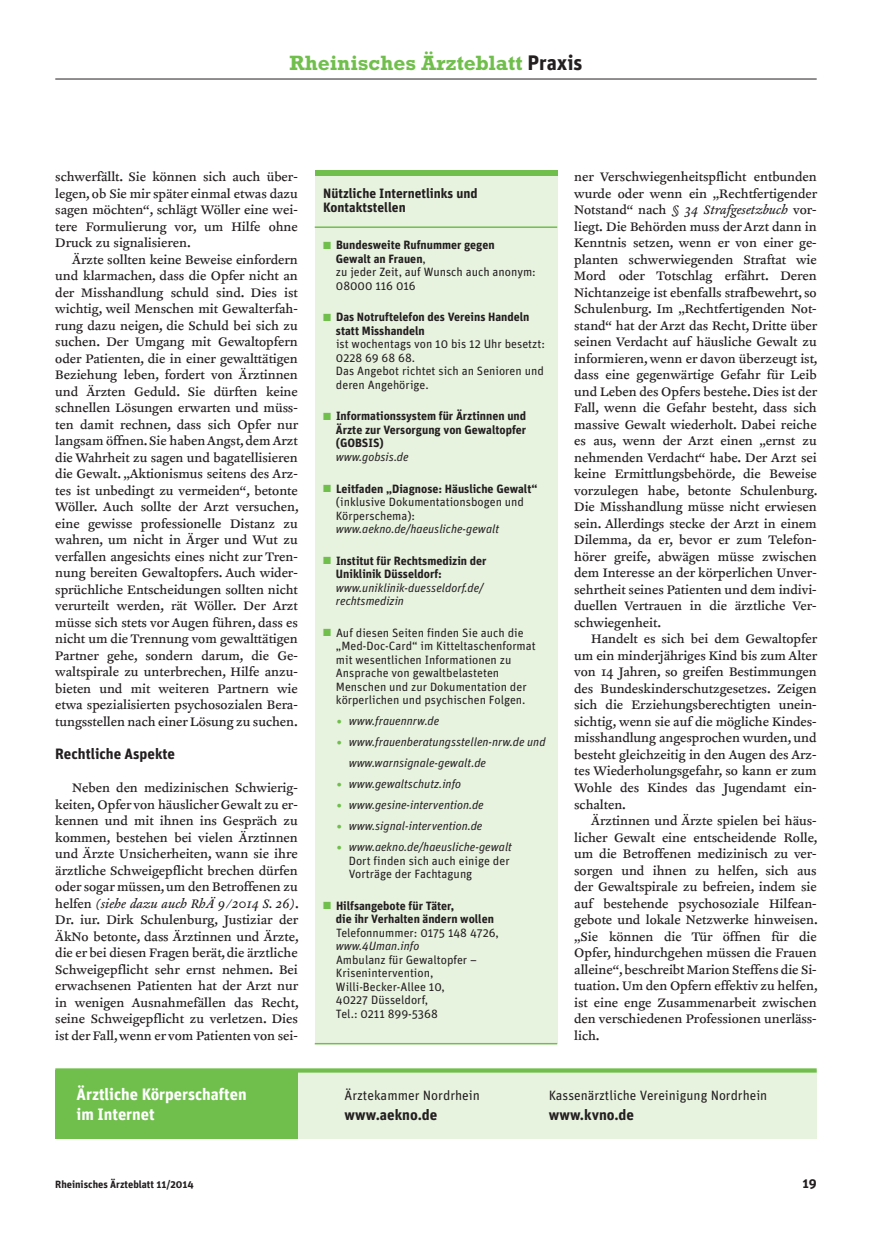
<style>
.page{position:relative;width:872px;height:1234px;background:#fff}
.page>*{position:absolute;margin:0;border:0;box-sizing:border-box;transform-origin:0 0}
.t1{font:700 21px "Rockwell";color:#70bf4c}
.t2{font:700 16.5px "Unit";color:#fff}
.t3{font:700 15px "Unit";color:#231f20}
.t4{font:14.25px/16.5px "Clifford Nine Roman";color:#231f20;text-align:justify}
.t5{font:italic 14.25px "Clifford Nine";color:#231f20}
.t6{font:13.5px "Unit";color:#231f20}
.t7{font:700 13.5px/13.5px "Unit";color:#231f20}
.t8{font:12px/13.5px "Unit";color:#231f20}
.t9{font:italic 12px/13.5px "Unit";color:#231f20}
.t10{font:700 12px/13.5px "Unit";color:#231f20}
.t11{font:700 10.5px "Unit";color:#231f20}
.s1{font-family:"Unit";color:#231f20}
.s2{font-family:"Clifford Nine Roman";font-style:normal}
.s3{font-family:"European Pi Three";color:#70bf4c}
.s4{font-weight:700}
.s5{font-family:"European Pi Three";font-weight:400;color:#70bf4c}
.s6{font-family:"Trebuchet MS";font-weight:700;font-style:normal;color:#70bf4c}
.s7{font-family:"Trebuchet MS";font-weight:700;color:#70bf4c}
.s8{font-style:italic}
</style>
<div class="page">
<hr style="left:55px;top:79px;width:761px;height:1px;background:#231f20">
<div style="left:315px;top:170px;width:242px;height:873px;background:#e7f2df"></div>
<div style="left:315px;top:170px;width:242px;height:5px;background:#70bf4c"></div>
<hr style="left:315px;top:1042px;width:242px;height:2px;background:#70bf4c">
<hr style="left:315px;top:226px;width:242px;height:2px;background:#70bf4c">
<div style="left:55px;top:1070px;width:761px;height:68px;background:#e7f2df"></div>
<svg style="left:55px;top:1068px;width:761px;height:4px;background:#7fc55e"></svg>
<div style="left:55px;top:1070px;width:243px;height:68px;background:#70bf4c"></div>
<h1 class="t1" style="left:289px;top:56px;width:294px">Rheinisches Ärzteblatt <span class="s1">Praxis</span></h1>
<p class="t4" style="left:55px;top:169px;width:244px">schwerfällt. Sie können sich auch über - legen, ob Sie mir später einmal etwas dazu sagen möchten“, schlägt Wöller eine wei&shy;tere Formulierung vor, um Hilfe ohne Druck zu signalisieren.</p>
<p class="t4" style="left:55px;top:252px;width:245px;text-indent:17px">Ärzte sollten keine Beweise einfordern und klarmachen, dass die Opfer nicht an der Misshandlung schuld sind. Dies ist wichtig, weil Menschen mit Gewalterfah&shy;rung dazu neigen, die Schuld bei sich zu suchen. Der Umgang mit Gewaltopfern oder Patienten, die in einer gewalttätigen Beziehung leben, fordert von Ärztinnen und Ärzten Geduld. Sie dürften keine schnellen Lösungen erwarten und müss&shy;ten damit rechnen, dass sich Opfer nur langsam öffnen. Sie haben Angst, dem Arzt die Wahrheit zu sagen und bagatellisieren die Gewalt. „Aktionismus seitens des Arz&shy;tes ist unbedingt zu vermeiden“, betonte Wöller. Auch sollte der Arzt versuchen, eine gewisse professionelle Distanz zu wahren, um nicht in Ärger und Wut zu verfallen angesichts eines nicht zur Tren&shy;nung bereiten Gewaltopfers. Auch wider&shy;sprüchliche Entscheidungen sollten nicht verurteilt werden, rät Wöller. Der Arzt müsse sich stets vor Augen führen, dass es nicht um die Trennung vom gewalttätigen Partner gehe, sondern darum, die Ge&shy;waltspirale zu unterbrechen, Hilfe anzu&shy;bieten und mit weiteren Partnern wie etwa spezialisierten psychosozialen Bera&shy;tungsstellen nach einer Lösung zu suchen.</p>
<p class="t3" style="left:55px;top:747px;width:121px">Rechtliche Aspekte</p>
<p class="t4" style="left:55px;top:780px;width:244px;text-indent:17px">Neben den medizinischen Schwierig&shy;keiten, Opfer von häuslicher Gewalt zu er&shy;kennen und mit ihnen ins Gespräch zu kommen, bestehen bei vielen Ärztinnen und Ärzte Unsicherheiten, wann sie ihre ärztliche Schweigepflicht brechen dürfen oder sogar müssen, um den Betroffenen zu</p>
<p class="t5" style="left:55px;top:897px;width:245px"><span class="s2">helfen</span> (siehe dazu auch RhÄ 9/2014 S. 26)<span class="s2">.</span></p>
<p class="t4" style="left:55px;top:912px;width:245px">Dr. iur. Dirk Schulenburg, Justiziar der ÄkNo betonte, dass Ärztinnen und Ärzte, die er bei diesen Fragen berät, die ärztliche Schweigepflicht sehr ernst nehmen. Bei erwachsenen Patienten hat der Arzt nur in wenigen Ausnahmefällen das Recht, seine Schweigepflicht zu verletzen. Dies ist der Fall, wenn er vom Patienten von sei-</p>
<p class="t7" style="left:323px;top:188px;width:156px">Nützliche Internetlinks und<br>Kontaktstellen</p>
<p class="t8" style="left:336px;top:239px;width:201px;text-indent:-13px"><span class="s3">-</span> <span class="s4">Bundesweite Rufnummer gegen<br>Gewalt an Frauen</span>,<br>zu jeder Zeit, auf Wunsch auch anonym:<br>08000 116 016</p>
<p class="t10" style="left:336px;top:311px;width:195px;text-indent:-13px"><span class="s5">-</span> Das Notruftelefon des Vereins Handeln statt Misshandeln</p>
<p class="t8" style="left:336px;top:338px;width:210px">ist wochentags von 10 bis 12 Uhr besetzt:<br>0228 69 68 68.<br>Das Angebot richtet sich an Senioren und deren Angehörige.</p>
<p class="t10" style="left:336px;top:410px;width:192px;text-align:justify;text-indent:-13px"><span class="s5">-</span> Informationssystem für Ärztinnen und Ärzte zur Versorgung von Gewaltopfer (GOBSIS)</p>
<p class="t9" style="left:336px;top:451px;width:74px">www.gobsis.de</p>
<p class="t8" style="left:336px;top:482px;width:203px;text-indent:-13px"><span class="s3">-</span> <span class="s4">Leitfaden „Diagnose: Häusliche Gewalt“ </span>(inklusive Dokumentationsbogen und<br>Körperschema):</p>
<p class="t9" style="left:336px;top:523px;width:165px">www.aekno.de/haeusliche-gewalt</p>
<p class="t10" style="left:336px;top:554px;width:152px;text-indent:-13px"><span class="s5">-</span> Institut für Rechtsmedizin der<br>Uniklinik Düsseldorf:</p>
<p class="t9" style="left:336px;top:581px;width:149px">www.uniklinik-duesseldorf.de/ rechtsmedizin</p>
<p class="t8" style="left:336px;top:626px;width:201px;text-indent:-13px"><span class="s3">-</span> Auf diesen Seiten finden Sie auch die „Med-Doc-Card“ im Kitteltaschenformat mit wesentlichen Informationen zu Ansprache von gewaltbelasteten Menschen und zur Dokumentation der körperlichen und psychischen Folgen.</p>
<p class="t9" style="left:336px;top:715px;width:105px"><span class="s6">•</span> www.frauennrw.de</p>
<p class="t9" style="left:349px;top:732px;width:198px;line-height:21px;text-indent:-13px"><span class="s6">•</span> www.frauenberatungsstellen-nrw.de und www.warnsignale-gewalt.de</p>
<p class="t9" style="left:336px;top:778px;width:127px"><span class="s6">•</span> www.gewaltschutz.info</p>
<p class="t9" style="left:336px;top:799px;width:149px"><span class="s6">•</span> www.gesine-intervention.de</p>
<p class="t9" style="left:336px;top:820px;width:148px"><span class="s6">•</span> www.signal-intervention.de</p>
<p class="t8" style="left:349px;top:841px;width:165px;text-indent:-13px"><span class="s7">•</span> <span class="s8">www.aekno.de/haeusliche-gewalt<br></span>Dort finden sich auch einige der<br>Vorträge der Fachtagung</p>
<p class="t10" style="left:336px;top:899px;width:159px;text-indent:-13px"><span class="s5">-</span> Hilfsangebote für Täter,<br>die ihr Verhalten ändern wollen</p>
<p class="t8" style="left:336px;top:926px;width:164px">Telefonnummer: 0175 148 4726,</p>
<p class="t9" style="left:336px;top:940px;width:85px">www.4Uman.info</p>
<p class="t8" style="left:336px;top:953px;width:142px">Ambulanz für Gewaltopfer –<br>Krisenintervention,<br>Willi-Becker-Allee 10,<br>40227 Düsseldorf,<br>Tel.: 0211 899-5368</p>
<p class="t4" style="left:574px;top:169px;width:244px">ner Verschwiegenheitspflicht entbunden wurde oder wenn ein „Rechtfertigender</p>
<p class="t5" style="left:574px;top:204px;width:244px"><span class="s2">Notstand“ nach</span> § 34 Strafgesetzbuch <span class="s2">vor-</span></p>
<p class="t4" style="left:574px;top:219px;width:245px">liegt. Die Behörden muss der Arzt dann in Kenntnis setzen, wenn er von einer ge&shy;planten schwerwiegenden Straftat wie Mord oder Totschlag erfährt. Deren Nichtanzeige ist ebenfalls strafbewehrt, so Schulenburg. Im „Rechtfertigenden Not&shy;stand“ hat der Arzt das Recht, Dritte über seinen Verdacht auf häusliche Gewalt zu informieren, wenn er davon überzeugt ist, dass eine gegenwärtige Gefahr für Leib und Leben des Opfers bestehe. Dies ist der Fall, wenn die Gefahr besteht, dass sich massive Gewalt wiederholt. Dabei reiche es aus, wenn der Arzt einen „ernst zu nehmenden Verdacht“ habe. Der Arzt sei keine Ermittlungsbehörde, die Beweise vorzulegen habe, betonte Schulenburg.<br>Die Misshandlung müsse nicht erwiesen sein. Allerdings stecke der Arzt in einem Dilemma, da er, bevor er zum Telefon - hörer greife, abwägen müsse zwischen dem Interesse an der körperlichen Unver&shy;sehrtheit seines Patienten und dem indivi&shy;duellen Vertrauen in die ärztliche Ver&shy;schwiegenheit.</p>
<p class="t4" style="left:574px;top:631px;width:244px;text-indent:17px">Handelt es sich bei dem Gewaltopfer um ein minderjähriges Kind bis zum Alter von 14 Jahren, so greifen Bestimmungen des Bundeskinderschutzgesetzes. Zeigen sich die Erziehungsberechtigten unein&shy;sichtig, wenn sie auf die mögliche Kindes&shy;misshandlung angesprochen wurden, und besteht gleichzeitig in den Augen des Arz&shy;tes Wiederholungsgefahr, so kann er zum Wohle des Kindes das Jugendamt ein&shy;schalten.</p>
<p class="t4" style="left:574px;top:813px;width:245px;text-indent:17px">Ärztinnen und Ärzte spielen bei häus&shy;licher Gewalt eine entscheidende Rolle, um die Betroffenen medizinisch zu ver&shy;sorgen und ihnen zu helfen, sich aus der Gewaltspirale zu befreien, indem sie auf bestehende psychosoziale Hilfean&shy;gebote und lokale Netzwerke hinweisen. „Sie können die Tür öffnen für die Opfer, hindurchgehen müssen die Frauen alleine“, beschreibt Marion Steffens die Si&shy;tuation. Um den Opfern effektiv zu helfen, ist eine enge Zusammenarbeit zwischen den verschiedenen Professionen unerläss&shy;lich.</p>
<p class="t2" style="left:77px;top:1087px;width:172px">Ärztliche Körperschaften</p>
<p class="t6" style="left:344px;top:1090px;width:137px">Ärztekammer Nordrhein</p>
<p class="t6" style="left:549px;top:1090px;width:220px">Kassenärztliche Vereinigung Nordrhein</p>
<p class="t2" style="left:77px;top:1106px;width:80px">im Internet</p>
<p class="t3" style="left:344px;top:1108px;width:94px">www.aekno.de</p>
<p class="t3" style="left:549px;top:1108px;width:87px">www.kvno.de</p>
<p class="t11" style="left:55px;top:1180px;width:140px">Rheinisches Ärzteblatt 11/2014</p>
<p class="t7" style="left:802px;top:1177px;width:16px">19</p>
</div>
